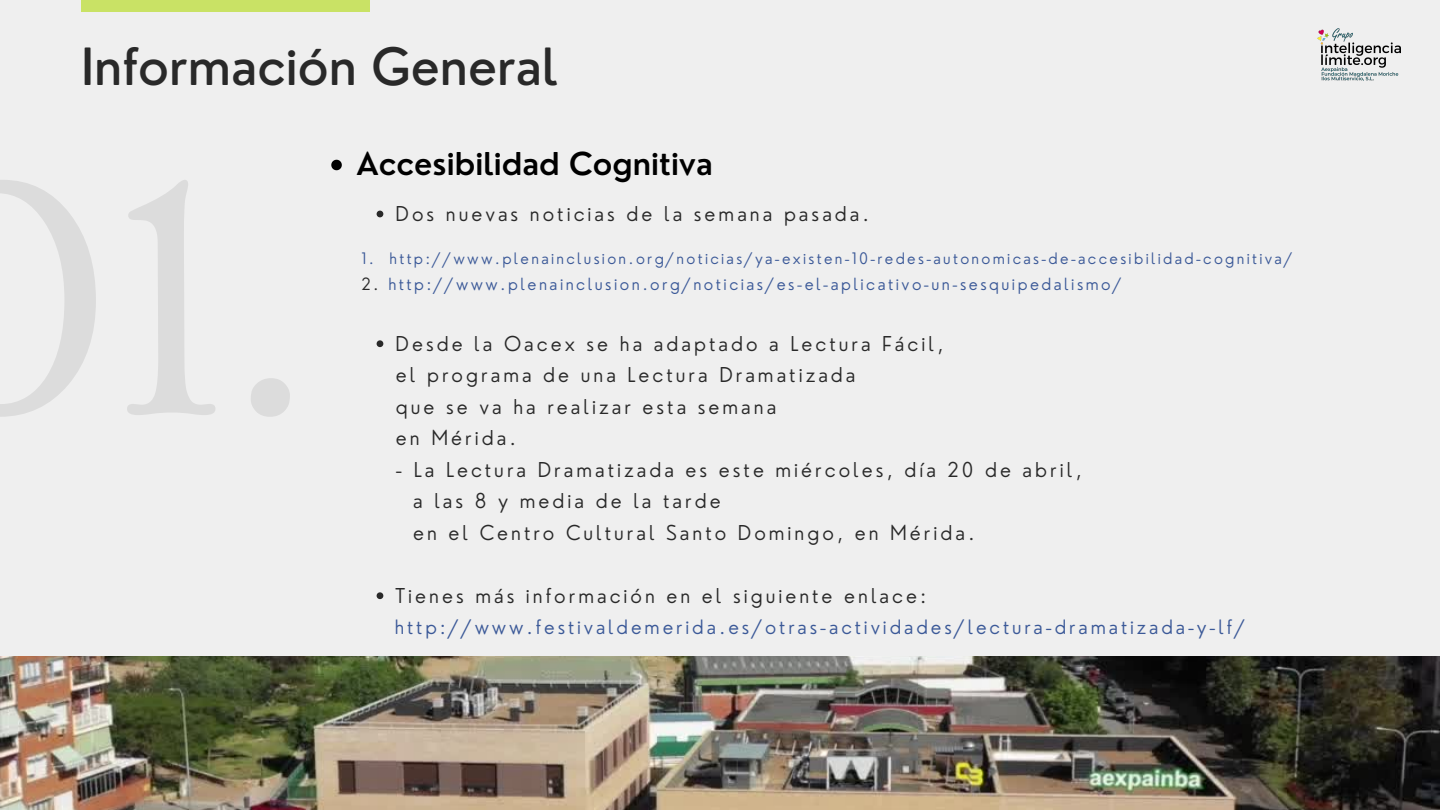
<style>
.page{position:relative;width:1440px;height:810px;background:#efefef}
.page>*{position:absolute;margin:0;border:0;box-sizing:border-box;transform-origin:0 0}
.t1{font:500 50px "Nourd";color:#292929}
.t2{font:600 30.7px "Nourd";color:#000}
.t3{font:300 20px/31.5px "Nourd";letter-spacing:.15em;color:#292929}
.t4{font:300 19.3px "Nourd";letter-spacing:.15em;color:#3b5998}
.t5{font:300 16.4px "Nourd";letter-spacing:.15em;color:#3b5998}
.t6{font:300 15.5px "Nourd";letter-spacing:.15em;color:#3b5998}
.s1{color:#292929}
</style>
<div class="page">
<div style="left:81px;top:0;width:289px;height:12px;background:#c9e265"></div>
<img style="left:1317px;top:28px;width:83px;height:53px">
<img style="left:0;top:657px;width:1440px;height:153px">
<svg style="left:377px;top:211px;width:6px;height:6px"></svg>
<svg style="left:377px;top:340px;width:6px;height:7px"></svg>
<svg style="left:377px;top:592px;width:6px;height:7px"></svg>
<svg style="left:331px;top:160px;width:11px;height:10px"></svg>
<h1 class="t1" style="left:81px;top:35px;width:479px">Información General</h1>
<h2 class="t2" style="left:356px;top:144px;width:358px">Accesibilidad Cognitiva</h2>
<p class="t3" style="left:396px;top:198px;width:475px">Dos nuevas noticias de la semana pasada.</p>
<p class="t6" style="left:362px;top:248px;width:932px">1. http://www.plenainclusion.org/noticias/ya-existen-10-redes-autonomicas-de-accesibilidad-cognitiva/</p>
<p class="t5" style="left:362px;top:274px;width:762px"><span class="s1">2.</span> http://www.plenainclusion.org/noticias/es-el-aplicativo-un-sesquipedalismo/</p>
<p class="t3" style="left:396px;top:328px;width:549px">Desde la Oacex se ha adaptado a Lectura Fácil,</p>
<p class="t3" style="left:396px;top:359px;width:461px">el programa de una Lectura Dramatizada que se va ha realizar esta semana<br>en Mérida.</p>
<p class="t3" style="left:413px;top:454px;width:670px;text-indent:-17px">- La Lectura Dramatizada es este miércoles, día 20 de abril, a las 8 y media de la tarde<br>en el Centro Cultural Santo Domingo, en Mérida.</p>
<p class="t3" style="left:396px;top:580px;width:532px">Tienes más información en el siguiente enlace:</p>
<p class="t4" style="left:395px;top:614px;width:852px">http://www.festivaldemerida.es/otras-actividades/lectura-dramatizada-y-lf/</p>
</div>
